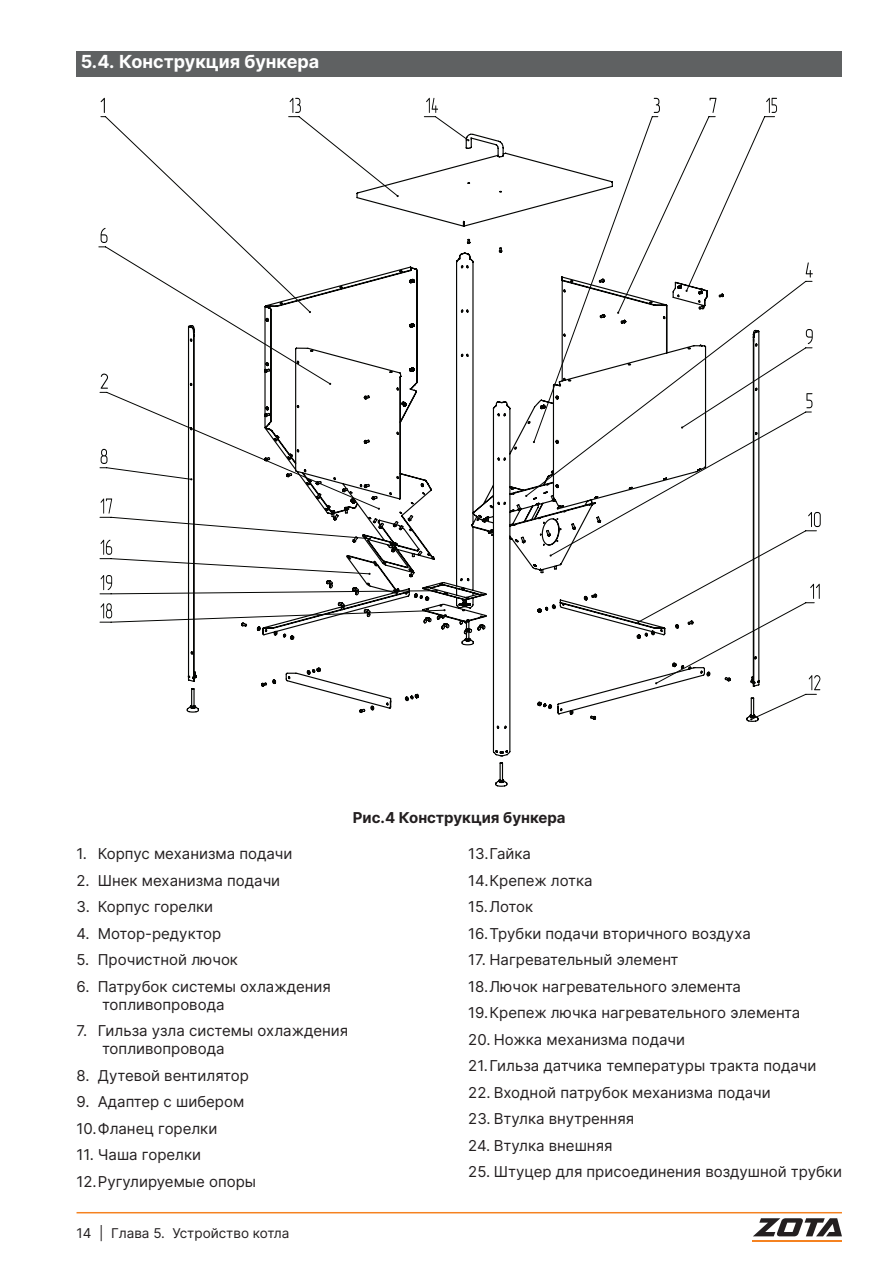
<style>
.page{position:relative;width:893px;height:1263px;background:#fff}
.page>*{position:absolute;margin:0;border:0;box-sizing:border-box;transform-origin:0 0}
.t1{font:700 18px "Inter";color:#fff}
.t2{font:15px/26.5px "Inter";color:#231f20}
.t3{font:700 15px "Inter";color:#231f20}
.t4{font:13.5px "Inter";color:#231f20}
</style>
<div class="page">
<hr style="left:77px;top:1212px;width:765px;height:1px;background:#f58220">
<svg style="left:753px;top:1218px;width:89px;height:18px"></svg>
<hr style="left:753px;top:1240px;width:89px;height:1px;background:#f58220">
<div style="left:77px;top:51px;width:765px;height:26px;background:#5f6162"></div>
<svg style="left:101px;top:98px;width:4px;height:15px"></svg>
<svg style="left:654px;top:98px;width:6px;height:15px"></svg>
<svg style="left:710px;top:98px;width:6px;height:15px"></svg>
<svg style="left:817px;top:512px;width:4px;height:15px"></svg>
<svg style="left:817px;top:584px;width:3px;height:15px"></svg>
<svg style="left:290px;top:98px;width:11px;height:15px"></svg>
<svg style="left:426px;top:98px;width:12px;height:15px"></svg>
<svg style="left:766px;top:98px;width:11px;height:15px"></svg>
<svg style="left:817px;top:675px;width:3px;height:15px"></svg>
<svg style="left:98px;top:116px;width:719px;height:600px"></svg>
<svg style="left:186px;top:129px;width:574px;height:658px"></svg>
<p class="t1" style="left:81px;top:49px;width:240px">5.4. Конструкция бункера</p>
<p class="t3" style="left:353px;top:807px;width:214px">Рис.4 Конструкция бункера</p>
<p class="t2" style="left:77px;top:840px;width:217px">1. Корпус механизма подачи</p>
<p class="t2" style="left:77px;top:867px;width:205px">2. Шнек механизма подачи</p>
<p class="t2" style="left:77px;top:893px;width:138px">3. Корпус горелки</p>
<p class="t2" style="left:77px;top:920px;width:146px">4. Мотор-редуктор</p>
<p class="t2" style="left:77px;top:946px;width:163px">5. Прочистной лючок</p>
<p class="t2" style="left:102px;top:977px;width:230px;line-height:18px;text-indent:-26px">6. Патрубок системы охлаждения топливопровода</p>
<p class="t2" style="left:102px;top:1021px;width:248px;line-height:18px;text-indent:-26px">7. Гильза узла системы охлаждения топливопровода</p>
<p class="t2" style="left:77px;top:1062px;width:174px">8. Дутевой вентилятор</p>
<p class="t2" style="left:77px;top:1088px;width:169px">9. Адаптер с шибером<br>10.Фланец горелки</p>
<p class="t2" style="left:77px;top:1141px;width:181px">11. Чаша горелки<br>12.Ругулируемые опоры</p>
<p class="t4" style="left:77px;top:1223px;width:214px">14 | Глава 5. Устройство котла</p>
<p class="t2" style="left:468px;top:840px;width:284px">13.Гайка<br>14.Крепеж лотка<br>15.Лоток<br>16.Трубки подачи вторичного воздуха</p>
<p class="t2" style="left:468px;top:946px;width:333px">17. Нагревательный элемент<br>18.Лючок нагревательного элемента<br>19.Крепеж лючка нагревательного элемента</p>
<p class="t2" style="left:468px;top:1026px;width:350px">20. Ножка механизма подачи<br>21.Гильза датчика температуры тракта подачи</p>
<p class="t2" style="left:468px;top:1079px;width:304px">22. Входной патрубок механизма подачи</p>
<p class="t2" style="left:468px;top:1105px;width:167px">23. Втулка внутренняя</p>
<p class="t2" style="left:468px;top:1132px;width:146px">24. Втулка внешняя</p>
<p class="t2" style="left:468px;top:1158px;width:375px">25. Штуцер для присоединения воздушной трубки</p>
</div>
